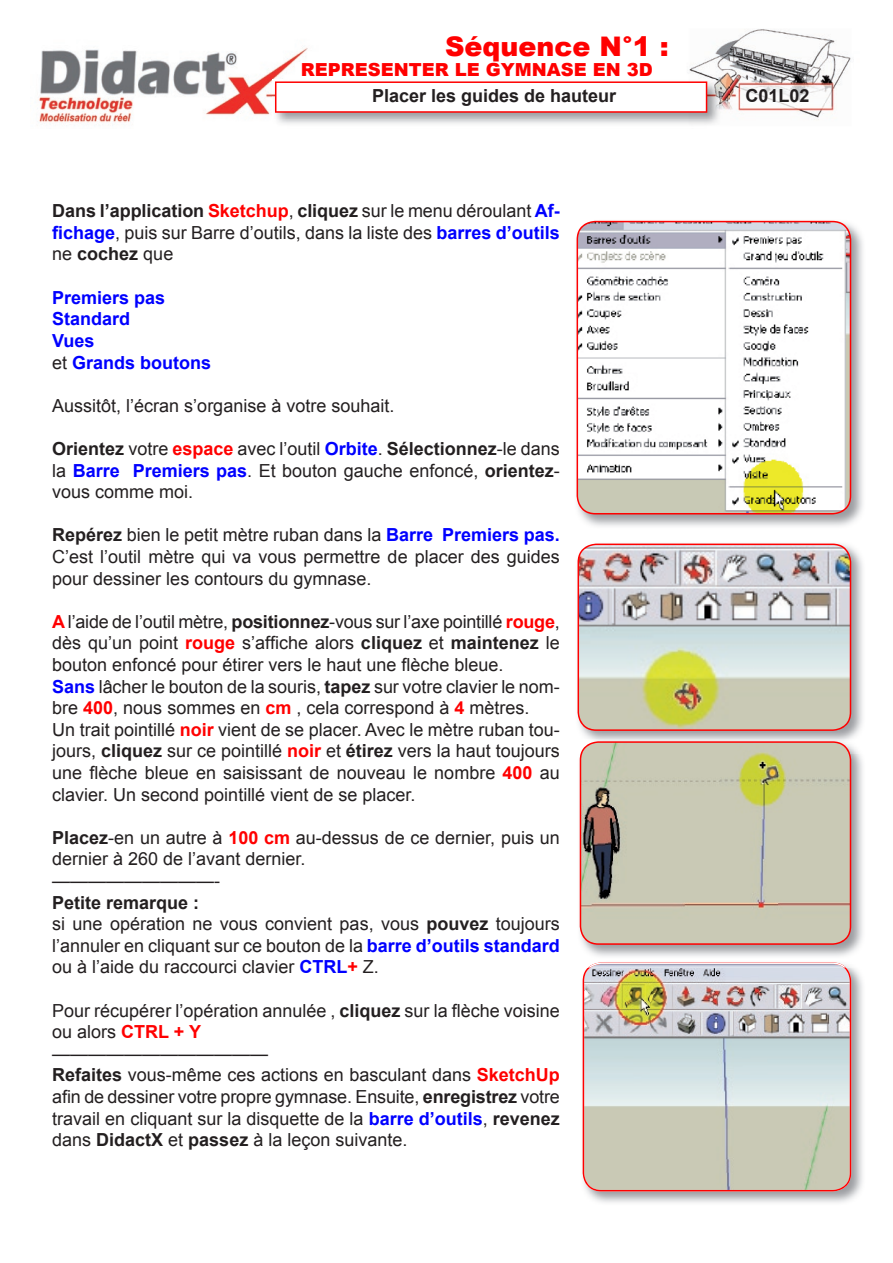
<style>
.page{position:relative;width:893px;height:1263px;background:#fff}
.page>*{position:absolute;margin:0;border:0;box-sizing:border-box;transform-origin:0 0}
.t1{font:900 27px "Arial";color:#f00}
.t2{font:18px/21.6px "Arial";color:#231f20}
.t3{font:700 18px/21.6px "Arial";color:#00f}
.t4{font:700 18px "Arial";color:#231f20}
.t5{font:900 18px "Arial";color:#f00}
.s1{font-weight:700}
.s2{font-weight:700;color:#f00}
.s3{font-weight:700;color:#00f}
.s4{font-weight:400;color:#231f20}
</style>
<div class="page">
<img style="left:38px;top:29px;width:813px;height:94px">
<img style="left:273px;top:79px;width:456px;height:46px">
<svg style="left:275px;top:81px;width:432px;height:32px"></svg>
<img style="left:576px;top:220px;width:287px;height:306px">
<svg style="left:577px;top:221px;width:274px;height:293px"></svg>
<img style="left:582px;top:543px;width:281px;height:196px">
<img style="left:577px;top:544px;width:274px;height:187px">
<img style="left:582px;top:967px;width:281px;height:236px">
<svg style="left:583px;top:967px;width:268px;height:224px;background:#c9c9c0"></svg>
<img style="left:579px;top:753px;width:284px;height:203px">
<img style="left:589px;top:962px;width:257px;height:5px">
<svg style="left:580px;top:741px;width:271px;height:204px;background:#c3bca6"></svg>
<h1 class="t1" style="left:445px;top:27px;width:225px">Séquence N°1 :</h1>
<p class="t5" style="left:301px;top:56px;width:353px">REPRESENTER LE GYMNASE EN 3D</p>
<p class="t4" style="left:372px;top:84px;width:246px">Placer les guides de hauteur</p>
<p class="t4" style="left:745px;top:84px;width:66px">C01L02</p>
<p class="t2" style="left:52px;top:200px;width:509px;text-align:justify"><span class="s1">Dans l’application</span> <span class="s2">Sketchup</span>, <span class="s1">cliquez</span> sur le menu déroulant <span class="s3">Af&shy;fichage</span>, puis sur Barre d’outils, dans la liste des <span class="s3">barres d’outils </span>ne <span class="s1">cochez</span> que</p>
<p class="t3" style="left:52px;top:287px;width:161px">Premiers pas<br>Standard<br>Vues<br><span class="s4">et</span> Grands boutons</p>
<p class="t2" style="left:52px;top:395px;width:344px">Aussitôt, l’écran s’organise à votre souhait.</p>
<p class="t2" style="left:52px;top:438px;width:509px;text-align:justify"><span class="s1">Orientez</span> votre <span class="s2">espace</span> avec l’outil <span class="s3">Orbite</span>. <span class="s1">Sélectionnez</span>-le dans la <span class="s3">Barre Premiers pas</span>. Et bouton gauche enfoncé, <span class="s1">orientez&shy;</span>vous comme moi.</p>
<p class="t2" style="left:52px;top:524px;width:509px;text-align:justify"><span class="s1">Repérez</span> bien le petit mètre ruban dans la <span class="s3">Barre Premiers pas.<br></span>C’est l’outil mètre qui va vous permettre de placer des guides pour dessiner les contours du gymnase.</p>
<p class="t2" style="left:52px;top:611px;width:509px"><span class="s2">A</span> l’aide de l’outil mètre, <span class="s1">positionnez</span>-vous sur l’axe pointillé <span class="s2">rouge</span>, dès qu’un point <span class="s2">rouge</span> s’affiche alors <span class="s1">cliquez</span> et <span class="s1">maintenez</span> le bouton enfoncé pour étirer vers le haut une flèche bleue.<br><span class="s3">Sans</span> lâcher le bouton de la souris, <span class="s1">tapez</span> sur votre clavier le nom&shy;bre <span class="s2">400</span>, nous sommes en <span class="s2">cm</span> , cela correspond à <span class="s2">4</span> mètres.<br>Un trait pointillé <span class="s2">noir</span> vient de se placer. Avec le mètre ruban tou&shy;jours, <span class="s1">cliquez</span> sur ce pointillé <span class="s2">noir</span> et <span class="s1">étirez</span> vers la haut toujours une flèche bleue en saisissant de nouveau le nombre <span class="s2">400</span> au clavier. Un second pointillé vient de se placer.</p>
<p class="t2" style="left:52px;top:827px;width:509px"><span class="s1">Placez</span>-en un autre à <span class="s2">100 cm</span> au-dessus de ce dernier, puis un dernier à 260 de l’avant dernier.<br>—————————-</p>
<p class="t2" style="left:52px;top:892px;width:509px"><span class="s1">Petite remarque :<br></span>si une opération ne vous convient pas, vous <span class="s1">pouvez</span> toujours l’annuler en cliquant sur ce bouton de la <span class="s3">barre d’outils standard </span>ou à l’aide du raccourci clavier <span class="s3">CTRL</span><span class="s2">+</span> Z.</p>
<p class="t2" style="left:52px;top:1000px;width:509px">Pour récupérer l’opération annulée , <span class="s1">cliquez</span> sur la flèche voisine ou alors <span class="s2">CTRL + Y<br></span>————————————<br><span class="s1">Refaites</span> vous-même ces actions en basculant dans <span class="s2">SketchUp </span>afin de dessiner votre propre gymnase. Ensuite, <span class="s1">enregistrez</span> votre travail en cliquant sur la disquette de la <span class="s3">barre d’outils</span>, <span class="s1">revenez </span>dans <span class="s1">DidactX</span> et <span class="s1">passez</span> à la leçon suivante.</p>
</div>
